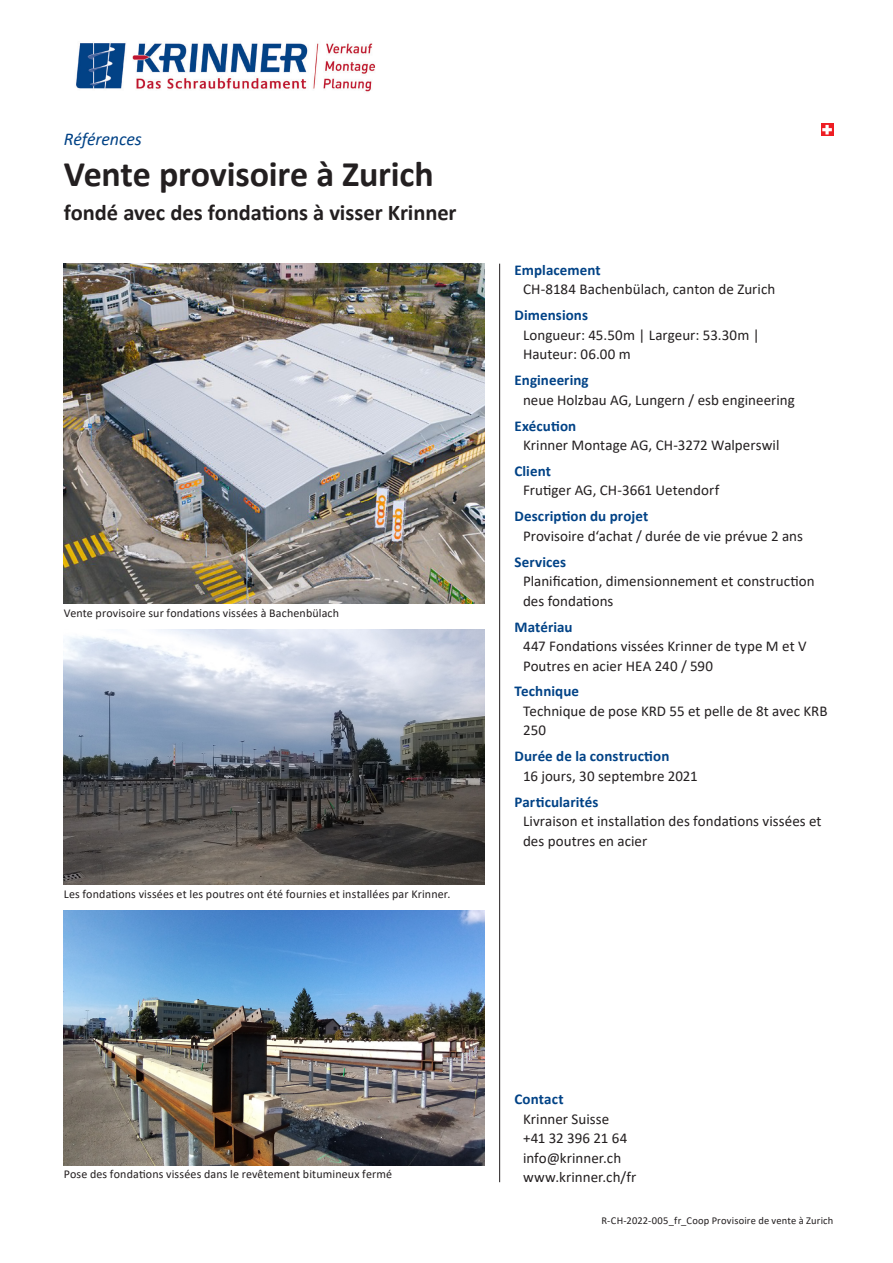
<style>
.page{position:relative;width:893px;height:1263px;background:#fff}
.page>*{position:absolute;margin:0;border:0;box-sizing:border-box;transform-origin:0 0}
.Haupttitel{font:700 36px "Calibri";letter-spacing:-.005em;color:#231f20}
.Sekundärtitel{font:700 22.5px "Calibri";letter-spacing:-.005em;color:#231f20}
.Dokumenttyp{font:italic 18px "Calibri";letter-spacing:-.01em;color:#014286}
.Fliesstext{font:15px/19.5px "Calibri";letter-spacing:.005em;color:#231f20}
.Untertitel{font:700 15px "Calibri";letter-spacing:.005em;color:#014286}
.Bildlegende{font:12px "Calibri";letter-spacing:.01em;color:#231f20}
.Dokumentname{font:10.5px "Calibri";letter-spacing:.015em;color:#231f20}
</style>
<div class="page">
<hr style="left:499px;top:264px;width:1px;height:918px;background:#231f20">
<img style="left:64px;top:264px;width:421px;height:340px">
<img style="left:64px;top:629px;width:421px;height:255px">
<img style="left:64px;top:910px;width:421px;height:255px">
<img style="left:76px;top:43px;width:300px;height:49px">
<svg style="left:821px;top:123px;width:12px;height:13px"></svg>
<svg style="left:822px;top:125px;width:10px;height:9px"></svg>
<p class="Dokumenttyp" style="left:64px;top:127px;width:80px">Références</p>
<p class="Haupttitel" style="left:64px;top:149px;width:372px">Vente provisoire à Zurich</p>
<p class="Sekundärtitel" style="left:64px;top:196px;width:394px">fondé avec des fondations à visser Krinner</p>
<p class="Bildlegende" style="left:64px;top:605px;width:277px">Vente provisoire sur fondations vissées à Bachenbülach</p>
<p class="Bildlegende" style="left:64px;top:885px;width:388px">Les fondations vissées et les poutres ont été fournies et installées par Krinner.</p>
<p class="Untertitel" style="left:514px;top:259px;width:88px">Emplacement</p>
<p class="Fliesstext" style="left:523px;top:279px;width:254px">CH-8184 Bachenbülach, canton de Zurich</p>
<p class="Untertitel" style="left:514px;top:305px;width:75px">Dimensions</p>
<p class="Fliesstext" style="left:523px;top:325px;width:238px">Longueur: 45.50m | Largeur: 53.30m |<br>Hauteur: 06.00 m</p>
<p class="Untertitel" style="left:514px;top:370px;width:76px">Engineering</p>
<p class="Fliesstext" style="left:523px;top:390px;width:273px">neue Holzbau AG, Lungern / esb engineering</p>
<p class="Untertitel" style="left:514px;top:415px;width:63px">Exécution</p>
<p class="Fliesstext" style="left:523px;top:435px;width:258px">Krinner Montage AG, CH-3272 Walperswil</p>
<p class="Untertitel" style="left:514px;top:460px;width:38px">Client</p>
<p class="Fliesstext" style="left:523px;top:480px;width:198px">Frutiger AG, CH-3661 Uetendorf</p>
<p class="Untertitel" style="left:514px;top:506px;width:135px">Description du projet</p>
<p class="Fliesstext" style="left:523px;top:526px;width:281px">Provisoire d‘achat / durée de vie prévue 2 ans</p>
<p class="Untertitel" style="left:514px;top:551px;width:53px">Services</p>
<p class="Fliesstext" style="left:523px;top:571px;width:293px">Planification, dimensionnement et construction des fondations</p>
<p class="Untertitel" style="left:514px;top:616px;width:60px">Matériau</p>
<p class="Fliesstext" style="left:523px;top:636px;width:285px">447 Fondations vissées Krinner de type M et V<br>Poutres en acier HEA 240 / 590</p>
<p class="Untertitel" style="left:514px;top:681px;width:66px">Technique</p>
<p class="Fliesstext" style="left:523px;top:701px;width:306px">Technique de pose KRD 55 et pelle de 8t avec KRB<br>250</p>
<p class="Untertitel" style="left:514px;top:746px;width:156px">Durée de la construction</p>
<p class="Fliesstext" style="left:523px;top:766px;width:176px">16 jours, 30 septembre 2021</p>
<p class="Untertitel" style="left:514px;top:791px;width:85px">Particularités</p>
<p class="Fliesstext" style="left:523px;top:811px;width:300px">Livraison et installation des fondations vissées et des poutres en acier</p>
<p class="Bildlegende" style="left:64px;top:1166px;width:330px">Pose des fondations vissées dans le revêtement bitumineux fermé</p>
<p class="Untertitel" style="left:514px;top:1088px;width:51px">Contact</p>
<p class="Fliesstext" style="left:523px;top:1108px;width:115px">Krinner Suisse<br>+41 32 396 21 64 info@krinner.ch www.krinner.ch/fr</p>
<p class="Dokumentname" style="left:601px;top:1213px;width:234px">R-CH-2022-005_fr_Coop Provisoire de vente à Zurich</p>
</div>
